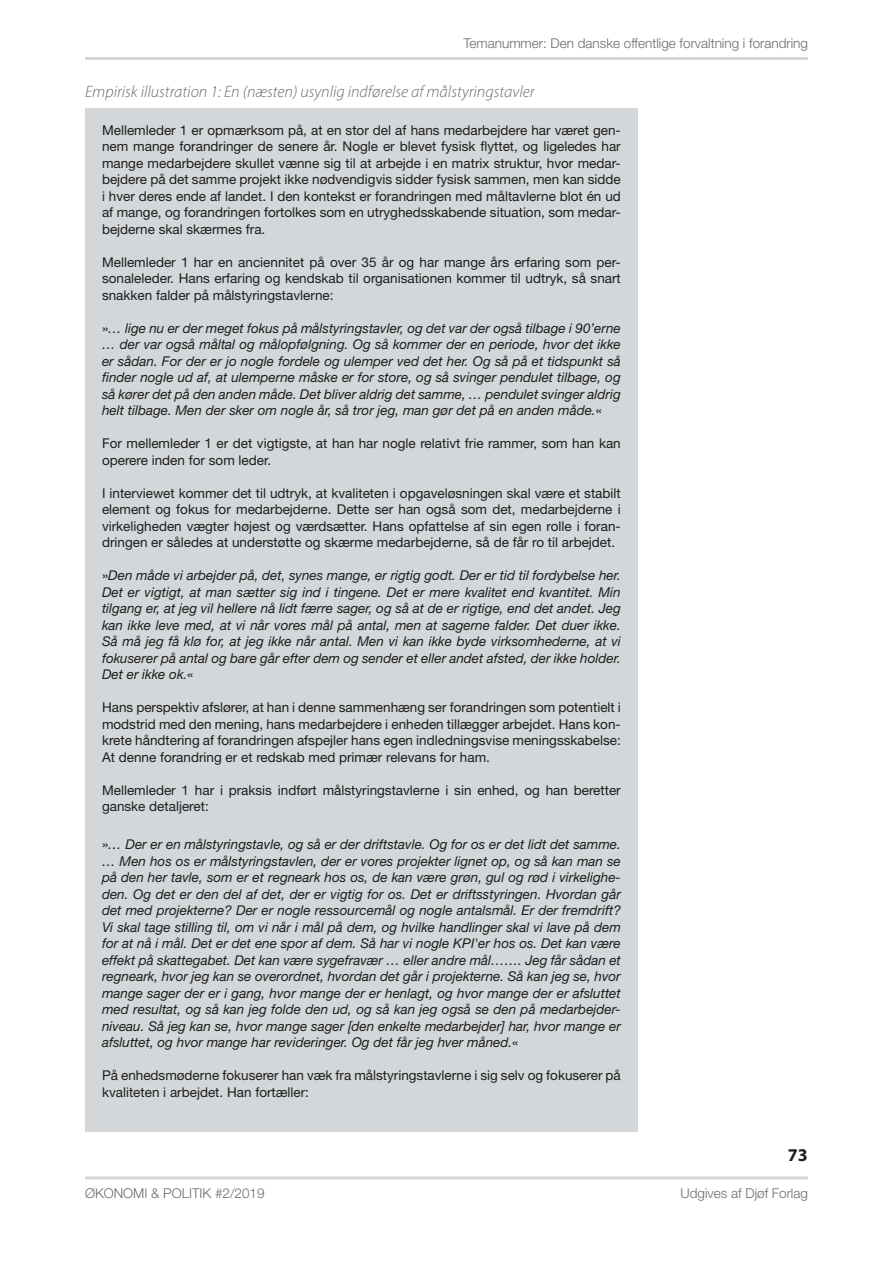
<style>
.page{position:relative;width:893px;height:1263px;background:#fff}
.page>*{position:absolute;margin:0;border:0;box-sizing:border-box;transform-origin:0 0}
.t1{font:700 18px "Myriad Pro";color:#1d1d1b}
.t2{font:italic 300 16.5px "Myriad Pro";color:#666c6f}
.t3{font:italic 13.5px/16.5px "Helvetica Neue LT Std";color:#1d1d1b;text-align:justify}
.t4{font:13.5px/16.5px "Helvetica Neue LT Std";color:#1d1d1b;text-align:justify}
.t5{font:300 13.5px "Helvetica Neue LT Std";color:#666c6f}
.s1{font-style:normal}
</style>
<div class="page">
<hr style="left:85px;top:1176px;width:723px;height:3px;background:#d3d7da">
<hr style="left:85px;top:57px;width:723px;height:3px;background:#d3d7da">
<div style="left:85px;top:108px;width:553px;height:1023px;background:#d3d7da"></div>
<p class="t5" style="left:464px;top:35px;width:346px">Temanummer: Den danske offentlige forvaltning i forandring</p>
<p class="t2" style="left:85px;top:82px;width:451px">Empirisk illustration 1: En (næsten) usynlig indførelse af målstyringstavler</p>
<p class="t4" style="left:102px;top:121px;width:520px">Mellemleder 1 er opmærksom på, at en stor del af hans medarbejdere har været gen&shy;nem mange forandringer de senere år. Nogle er blevet fysisk flyttet, og ligeledes har mange medarbejdere skullet vænne sig til at arbejde i en matrix struktur, hvor medar&shy;bejdere på det samme projekt ikke nødvendigvis sidder fysisk sammen, men kan sidde i hver deres ende af landet. I den kontekst er forandringen med måltavlerne blot én ud af mange, og forandringen fortolkes som en utryghedsskabende situation, som medar&shy;bejderne skal skærmes fra.</p>
<p class="t4" style="left:102px;top:253px;width:520px">Mellemleder 1 har en anciennitet på over 35 år og har mange års erfaring som per&shy;sonaleleder. Hans erfaring og kendskab til organisationen kommer til udtryk, så snart snakken falder på målstyringstavlerne:</p>
<p class="t3" style="left:102px;top:319px;width:520px"><span class="s1">»</span>… lige nu er der meget fokus på målstyringstavler, og det var der også tilbage i 90’erne … der var også måltal og målopfølgning. Og så kommer der en periode, hvor det ikke er sådan. For der er jo nogle fordele og ulemper ved det her. Og så på et tidspunkt så finder nogle ud af, at ulemperne måske er for store, og så svinger pendulet tilbage, og så kører det på den anden måde. Det bliver aldrig det samme, … pendulet svinger aldrig helt tilbage. Men der sker om nogle år, så tror jeg, man gør det på en anden måde.<span class="s1">«</span></p>
<p class="t4" style="left:102px;top:435px;width:520px">For mellemleder 1 er det vigtigste, at han har nogle relativt frie rammer, som han kan operere inden for som leder.</p>
<p class="t4" style="left:102px;top:484px;width:520px">I interviewet kommer det til udtryk, at kvaliteten i opgaveløsningen skal være et stabilt element og fokus for medarbejderne. Dette ser han også som det, medarbejderne i virkeligheden vægter højest og værdsætter. Hans opfattelse af sin egen rolle i foran&shy;dringen er således at understøtte og skærme medarbejderne, så de får ro til arbejdet.</p>
<p class="t3" style="left:102px;top:567px;width:520px"><span class="s1">»</span>Den måde vi arbejder på, det, synes mange, er rigtig godt. Der er tid til fordybelse her.<br>Det er vigtigt, at man sætter sig ind i tingene. Det er mere kvalitet end kvantitet. Min tilgang er, at jeg vil hellere nå lidt færre sager, og så at de er rigtige, end det andet. Jeg kan ikke leve med, at vi når vores mål på antal, men at sagerne falder. Det duer ikke.<br>Så må jeg få klø for, at jeg ikke når antal. Men vi kan ikke byde virksomhederne, at vi fokuserer på antal og bare går efter dem og sender et eller andet afsted, der ikke holder.<br>Det er ikke ok.<span class="s1">«</span></p>
<p class="t4" style="left:102px;top:699px;width:520px">Hans perspektiv afslører, at han i denne sammenhæng ser forandringen som potentielt i modstrid med den mening, hans medarbejdere i enheden tillægger arbejdet. Hans kon&shy;krete håndtering af forandringen afspejler hans egen indledningsvise meningsskabelse:<br>At denne forandring er et redskab med primær relevans for ham.</p>
<p class="t4" style="left:102px;top:781px;width:520px">Mellemleder 1 har i praksis indført målstyringstavlerne i sin enhed, og han beretter ganske detaljeret:</p>
<p class="t3" style="left:102px;top:836px;width:520px"><span class="s1">»</span>… Der er en målstyringstavle, og så er der driftstavle. Og for os er det lidt det samme. … Men hos os er målstyringstavlen, der er vores projekter lignet op, og så kan man se på den her tavle, som er et regneark hos os, de kan være grøn, gul og rød i virkelighe&shy;den. Og det er den del af det, der er vigtig for os. Det er driftsstyringen. Hvordan går det med projekterne? Der er nogle ressourcemål og nogle antalsmål. Er der fremdrift?<br>Vi skal tage stilling til, om vi når i mål på dem, og hvilke handlinger skal vi lave på dem for at nå i mål. Det er det ene spor af dem. Så har vi nogle KPI'er hos os. Det kan være effekt på skattegabet. Det kan være sygefravær … eller andre mål……. Jeg får sådan et regneark, hvor jeg kan se overordnet, hvordan det går i projekterne. Så kan jeg se, hvor mange sager der er i gang, hvor mange der er henlagt, og hvor mange der er afsluttet med resultat, og så kan jeg folde den ud, og så kan jeg også se den på medarbejder&shy;niveau. Så jeg kan se, hvor mange sager [den enkelte medarbejder] har, hvor mange er afsluttet, og hvor mange har revideringer. Og det får jeg hver måned.<span class="s1">«</span></p>
<p class="t4" style="left:102px;top:1067px;width:520px">På enhedsmøderne fokuserer han væk fra målstyringstavlerne i sig selv og fokuserer på kvaliteten i arbejdet. Han fortæller:</p>
<h1 class="t1" style="left:788px;top:1143px;width:21px">73</h1>
<p class="t5" style="left:85px;top:1185px;width:181px">ØKONOMI &amp; POLITIK #2/2019</p>
<p class="t5" style="left:681px;top:1185px;width:129px">Udgives af Djøf Forlag</p>
</div>
